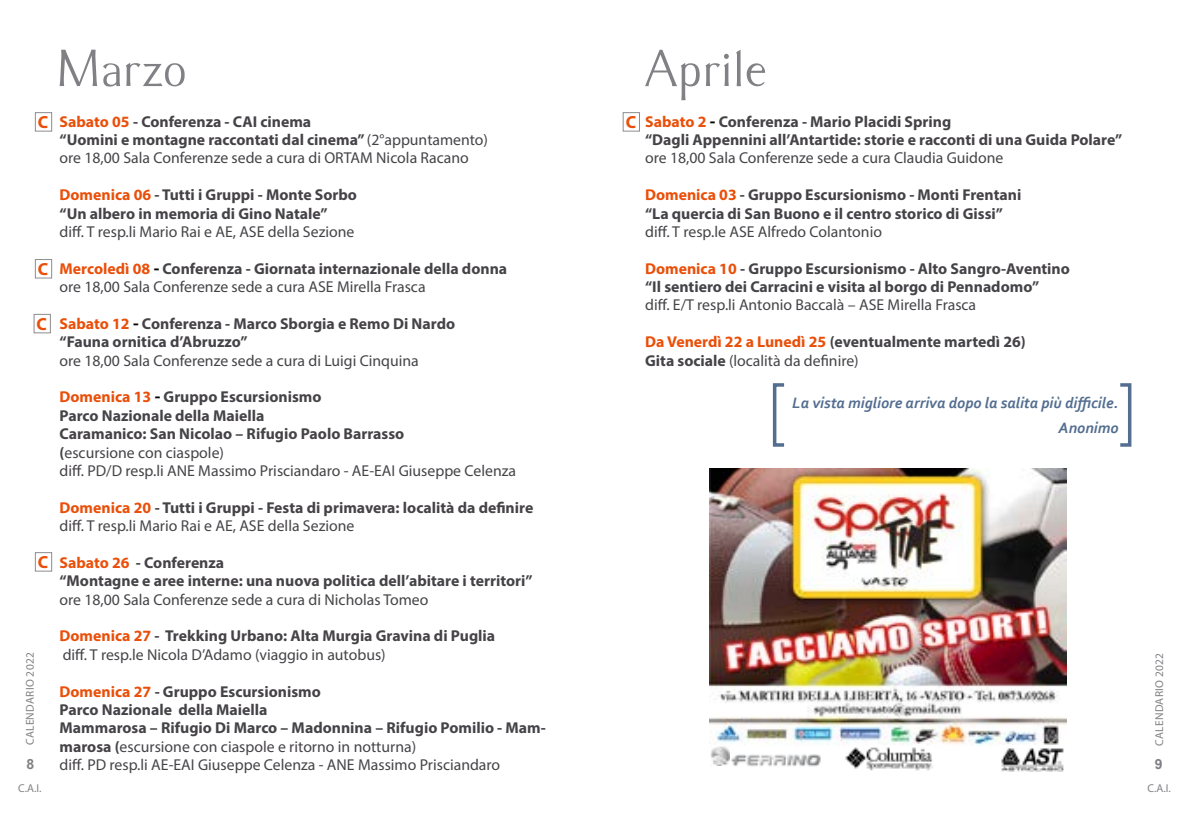
<style>
.page{position:relative;width:1191px;height:819px;background:#fff}
.page>*{position:absolute;margin:0;border:0;box-sizing:border-box;transform-origin:0 0}
.t1{font:700 17.5px "Myriad Pro";color:#ea4f09}
.t2{font:700 15.75px/18.4px "Myriad Pro";color:#454347}
.t3{font:15.75px/18.4px "Myriad Pro";color:#454347}
.t4{font:italic 700 15.75px/24.5px "Corbel";color:#546e90;text-align:right}
.t5{font:700 14px "Arial";color:#818084}
.t6{font:11.38px "Myriad Pro";letter-spacing:.025em;color:#818084}
.s1{font-weight:700;color:#ea4f09}
.s2{font-weight:700}
.s3{color:#ea4f09}
.s4{font-weight:700;font-size:17.5px;color:#000}
.s5{font-size:17.5px;color:#000}
.s6{font-weight:400}
</style>
<div class="page">
<svg style="left:60px;top:50px;width:125px;height:37px"></svg>
<svg style="left:645px;top:50px;width:120px;height:50px"></svg>
<img style="left:709px;top:468px;width:357px;height:278px">
<img style="left:731px;top:754px;width:90px;height:12px">
<img style="left:710px;top:745px;width:20px;height:20px">
<img style="left:845px;top:747px;width:88px;height:24px">
<img style="left:1000px;top:745px;width:64px;height:26px">
<div style="left:35px;top:259px;width:17px;height:19px;border:1px solid #8d8c90"></div>
<div style="left:34px;top:314px;width:17px;height:19px;border:1px solid #8d8c90"></div>
<div style="left:35px;top:552px;width:17px;height:19px;border:1px solid #8d8c90"></div>
<div style="left:35px;top:112px;width:17px;height:19px;border:1px solid #8d8c90"></div>
<div style="left:622px;top:112px;width:18px;height:19px;border:1px solid #8d8c90"></div>
<div style="left:773px;top:383px;width:13px;height:63px;border:4px solid #546e90"></div>
<div style="left:1118px;top:383px;width:13px;height:63px;border:4px solid #546e90"></div>
<p class="t3" style="left:60px;top:112px;width:430px"><span class="s1">Sabato 05</span> <span class="s2">- Conferenza - CAI cinema<br>“Uomini e montagne raccontati dal cinema”</span> (2°appuntamento) ore 18,00 Sala Conferenze sede a cura di ORTAM Nicola Racano</p>
<p class="t2" style="left:60px;top:185px;width:299px"><span class="s3">Domenica 06</span> - Tutti i Gruppi - Monte Sorbo “Un albero in memoria di Gino Natale”</p>
<p class="t3" style="left:60px;top:222px;width:296px">diff. T resp.li Mario Rai e AE, ASE della Sezione</p>
<p class="t3" style="left:60px;top:259px;width:449px"><span class="s1">Mercoledì 08</span> <span class="s4">-</span> <span class="s2">Conferenza - Giornata internazionale della donna </span>ore 18,00 Sala Conferenze sede a cura ASE Mirella Frasca</p>
<p class="t2" style="left:60px;top:314px;width:397px"><span class="s3">Sabato 12</span> <span class="s5">-</span> Conferenza - Marco Sborgia e Remo Di Nardo “Fauna ornitica d’Abruzzo”</p>
<p class="t3" style="left:60px;top:351px;width:361px">ore 18,00 Sala Conferenze sede a cura di Luigi Cinquina</p>
<p class="t2" style="left:60px;top:387px;width:458px"><span class="s3">Domenica 13</span> <span class="s5">-</span> Gruppo Escursionismo<br>Parco Nazionale della Maiella<br>Caramanico: San Nicolao – Rifugio Paolo Barrasso<br>(<span class="s6">escursione con ciaspole)<br>diff. PD/D resp.li ANE Massimo Prisciandaro - AE-EAI Giuseppe Celenza</span></p>
<p class="t2" style="left:60px;top:497px;width:475px"><span class="s3">Domenica 20</span> - Tutti i Gruppi - Festa di primavera: località da definire <span class="s6">diff. T resp.li Mario Rai e AE, ASE della Sezione</span></p>
<p class="t2" style="left:60px;top:552px;width:475px"><span class="s3">Sabato 26</span> - Conferenza<br>“Montagne e aree interne: una nuova politica dell’abitare i territori”</p>
<p class="t3" style="left:60px;top:590px;width:370px">ore 18,00 Sala Conferenze sede a cura di Nicholas Tomeo</p>
<p class="t3" style="left:60px;top:626px;width:437px"><span class="s1">Domenica 27</span> <span class="s2">- Trekking Urbano: Alta Murgia Gravina di Puglia </span>diff. T resp.le Nicola D’Adamo (viaggio in autobus)</p>
<p class="t2" style="left:60px;top:681px;width:488px"><span class="s3">Domenica 27</span> - Gruppo Escursionismo<br>Parco Nazionale della Maiella<br>Mammarosa – Rifugio Di Marco – Madonnina – Rifugio Pomilio - Mam&shy;marosa (<span class="s6">escursione con ciaspole e ritorno in notturna)<br>diff. PD resp.li AE-EAI Giuseppe Celenza - ANE Massimo Prisciandaro</span></p>
<p class="t1" style="left:38px;top:110px;width:12px">C</p>
<p class="t1" style="left:626px;top:110px;width:12px">C</p>
<p class="t1" style="left:38px;top:257px;width:12px">C</p>
<p class="t1" style="left:37px;top:312px;width:12px">C</p>
<p class="t1" style="left:38px;top:550px;width:12px">C</p>
<p class="t6" style="left:23px;top:745px;width:94px;rotate:-90deg">CALENDARIO 2022</p>
<p class="t6" style="left:18px;top:781px;width:25px">C.A.I.</p>
<p class="t5" style="left:26px;top:754px;width:9px">8</p>
<p class="t2" style="left:645px;top:111px;width:478px"><span class="s3">Sabato 2</span> <span class="s5">-</span> Conferenza - Mario Placidi Spring<br>“Dagli Appennini all’Antartide: storie e racconti di una Guida Polare”</p>
<p class="t3" style="left:645px;top:149px;width:360px">ore 18,00 Sala Conferenze sede a cura Claudia Guidone</p>
<p class="t2" style="left:645px;top:185px;width:378px"><span class="s3">Domenica 03</span> - Gruppo Escursionismo - Monti Frentani “La quercia di San Buono e il centro storico di Gissi”</p>
<p class="t3" style="left:645px;top:222px;width:238px">diff. T resp.le ASE Alfredo Colantonio</p>
<p class="t2" style="left:645px;top:258px;width:426px"><span class="s3">Domenica 10</span> - Gruppo Escursionismo - Alto Sangro-Aventino “Il sentiero dei Carracini e visita al borgo di Pennadomo”</p>
<p class="t3" style="left:645px;top:296px;width:332px">diff. E/T resp.li Antonio Baccalà – ASE Mirella Frasca</p>
<p class="t2" style="left:645px;top:332px;width:382px"><span class="s3">Da Venerdì 22 a Lunedì 25</span> (eventualmente martedì 26)<br>Gita sociale <span class="s6">(località da definire)</span></p>
<p class="t4" style="left:792px;top:390px;width:327px">La vista migliore arriva dopo la salita più difficile.<br>Anonimo</p>
<p class="t6" style="left:1152px;top:745px;width:94px;rotate:-90deg">CALENDARIO 2022</p>
<p class="t5" style="left:1154px;top:754px;width:9px">9</p>
<p class="t6" style="left:1147px;top:781px;width:25px">C.A.I.</p>
</div>
